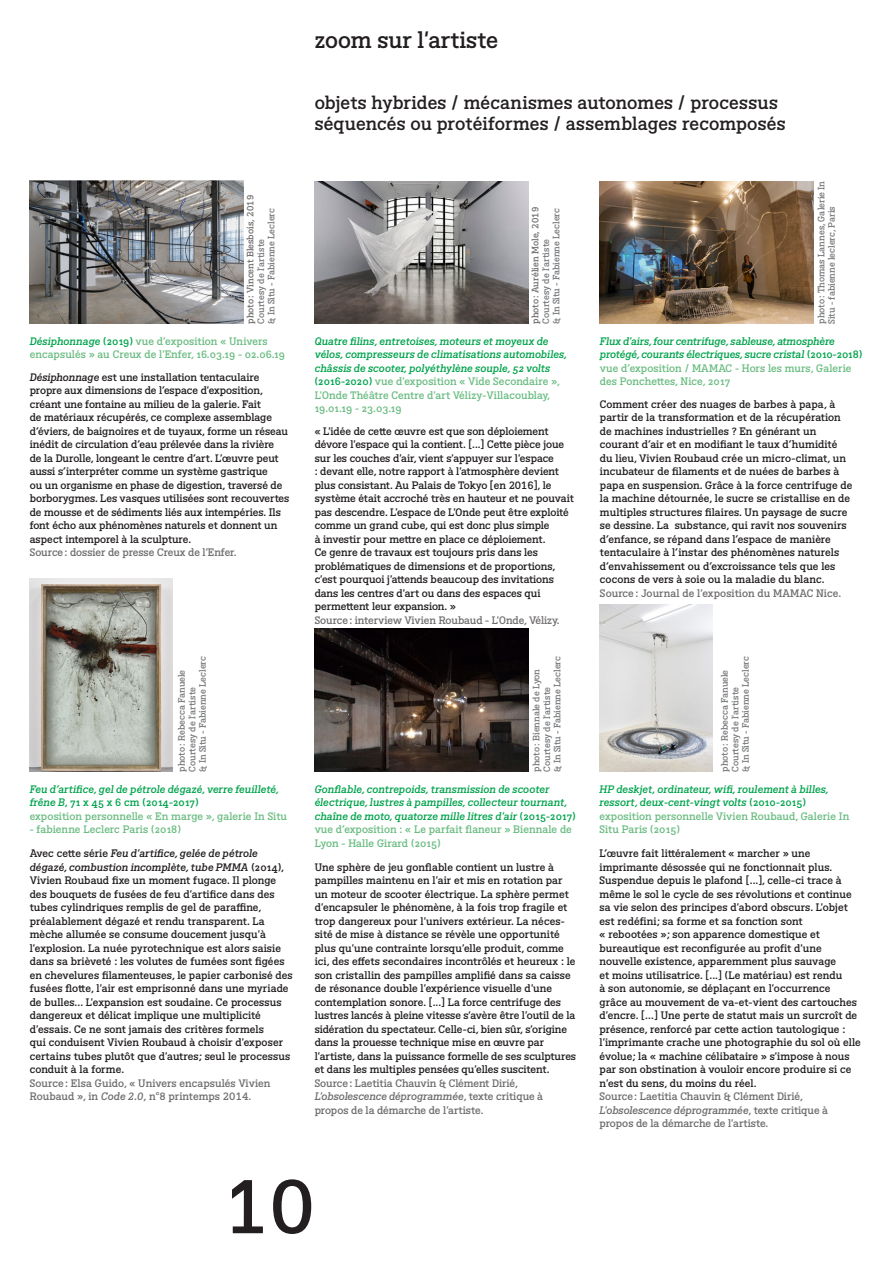
<style>
.page{position:relative;width:893px;height:1263px;background:#fff}
.page>*{position:absolute;margin:0;border:0;box-sizing:border-box;transform-origin:0 0}
.t1{font:75px "BVHCCCOD Titrage";color:#231f20}
.t2{font:22.5px "BVHCCCOD";color:#231f20}
.t3{font:18px/21px "BVHCCCOD";letter-spacing:.005em;color:#231f20}
._07_Légendes_7_9pt{font:10.5px/13.5px "BVHCCCOD";color:#211d1e}
._07_Légendes_7_9pt-2{font:italic 10.5px/13.5px "BVHCCCOD";color:#00a34c}
._07_Légendes_7_9pt-3{font:10.5px/13.5px "BVHCCCOD";color:#6f6c6d}
._07_Légendes_7_9pt-4{font:10.5px/13.5px "BVHCCCOD";letter-spacing:.01em;color:#6abc81}
._07_Légendes_7_9pt-5{font:9px/10.5px "BVHCCCOD";letter-spacing:-.005em;color:#76787b}
._07_Légendes_7_9pt-6{font:9px "BVHCCCOD";letter-spacing:-.005em;color:#6f6c6d}
.s1{font-style:italic;color:#00a34c}
.s2{color:#00a34c}
.s3{font-style:italic}
.s4{font-style:normal}
.s5{font-style:normal;color:#6abc81}
</style>
<div class="page">
<img style="left:600px;top:181px;width:214px;height:143px">
<img style="left:599px;top:605px;width:114px;height:167px">
<img style="left:30px;top:180px;width:213px;height:143px">
<img style="left:30px;top:579px;width:142px;height:193px">
<img style="left:315px;top:181px;width:214px;height:143px">
<img style="left:315px;top:629px;width:214px;height:143px">
<h2 class="t2" style="left:315px;top:25px;width:185px">zoom sur l'artiste</h2>
<p class="_07_Légendes_7_9pt-6" style="left:244px;top:324px;width:130px;rotate:-90deg">photo : Vincent Blesbois, 2019</p>
<p class="_07_Légendes_7_9pt-5" style="left:267px;top:324px;width:117px;rotate:-90deg">&amp; In Situ - Fabienne Leclerc</p>
<p class="_07_Légendes_7_9pt-5" style="left:256px;top:324px;width:86px;rotate:-90deg">Courtesy de l'artiste</p>
<p class="_07_Légendes_7_9pt-4" style="left:30px;top:335px;width:257px"><span class="s1">Désiphonnage</span> <span class="s2">(2019)</span> vue d'exposition « Univers encapsulés » au Creux de l'Enfer, 16.03.19 - 02.06.19</p>
<p class="_07_Légendes_7_9pt" style="left:30px;top:371px;width:261px"><span class="s3">Désiphonnage</span> est une installation tentaculaire propre aux dimensions de l’espace d'exposition, créant une fontaine au milieu de la galerie. Fait<br>de matériaux récupérés, ce complexe assemblage d’éviers, de baignoires et de tuyaux, forme un réseau inédit de circulation d’eau prélevée dans la rivière<br>de la Durolle, longeant le centre d’art. L'œuvre peut aussi s’interpréter comme un système gastrique<br>ou un organisme en phase de digestion, traversé de borborygmes. Les vasques utilisées sont recouvertes de mousse et de sédiments liés aux intempéries. Ils font écho aux phénomènes naturels et donnent un aspect intemporel à la sculpture.</p>
<p class="_07_Légendes_7_9pt-3" style="left:30px;top:546px;width:208px">Source: dossier de presse Creux de l'Enfer.</p>
<p class="_07_Légendes_7_9pt-5" style="left:198px;top:772px;width:117px;rotate:-90deg">&amp; In Situ - Fabienne Leclerc</p>
<p class="_07_Légendes_7_9pt-5" style="left:177px;top:772px;width:103px;rotate:-90deg">photo : Rebecca Fanuele</p>
<p class="_07_Légendes_7_9pt-5" style="left:187px;top:772px;width:86px;rotate:-90deg">Courtesy de l'artiste</p>
<p class="_07_Légendes_7_9pt-2" style="left:30px;top:782px;width:251px">Feu d’artifice, gel de pétrole dégazé, verre feuilleté, frêne B<span class="s4">, 71 x 45 x 6 cm (2014-2017)</span></p>
<p class="_07_Légendes_7_9pt-4" style="left:30px;top:810px;width:259px">exposition personnelle « En marge », galerie In Situ</p>
<p class="_07_Légendes_7_9pt-4" style="left:30px;top:823px;width:153px">- fabienne Leclerc Paris (2018)</p>
<p class="_07_Légendes_7_9pt" style="left:30px;top:847px;width:264px">Avec cette série <span class="s3">Feu d'artifice, gelée de pétrole dégazé, combustion incomplète, tube PMMA</span> (2014), Vivien Roubaud fixe un moment fugace. Il plonge des bouquets de fusées de feu d'artifice dans des tubes cylindriques remplis de gel de paraffine, préalablement dégazé et rendu transparent. La mèche allumée se consume doucement jusqu'à l'explosion. La nuée pyrotechnique est alors saisie dans sa brièveté : les volutes de fumées sont figées en chevelures filamenteuses, le papier carbonisé des fusées flotte, l'air est emprisonné dans une myriade de bulles... L'expansion est soudaine. Ce processus dangereux et délicat implique une multiplicité d'essais. Ce ne sont jamais des critères formels<br>qui conduisent Vivien Roubaud à choisir d'exposer certains tubes plutôt que d'autres; seul le processus conduit à la forme.</p>
<p class="_07_Légendes_7_9pt-3" style="left:30px;top:1077px;width:242px">Source : Elsa Guido, « Univers encapsulés Vivien<br>Roubaud », in <span class="s3">Code 2.0</span>, n°8 printemps 2014.</p>
<h3 class="t3" style="left:315px;top:93px;width:472px">objets hybrides / mécanismes autonomes / processus séquencés ou protéiformes / assemblages recomposés</h3>
<p class="_07_Légendes_7_9pt-6" style="left:529px;top:324px;width:118px;rotate:-90deg">photo : Aurélien Mole, 2019</p>
<p class="_07_Légendes_7_9pt-5" style="left:552px;top:324px;width:117px;rotate:-90deg">&amp; In Situ - Fabienne Leclerc</p>
<p class="_07_Légendes_7_9pt-5" style="left:541px;top:324px;width:86px;rotate:-90deg">Courtesy de l'artiste</p>
<p class="_07_Légendes_7_9pt-5" style="left:816px;top:324px;width:144px;rotate:-90deg">photo : Thomas Lannes, Galerie In<br>Situ - fabienne leclerc, Paris</p>
<p class="_07_Légendes_7_9pt-2" style="left:315px;top:334px;width:254px">Quatre filins, entretoises, moteurs et moyeux de vélos, compresseurs de climatisations automobiles, châssis de scooter, polyéthylène souple, 52 volts <span class="s4">(2016-2020)</span> <span class="s5">vue d'exposition « Vide Secondaire », L'Onde Théâtre Centre d'art Vélizy-Villacoublay, 19.01.19 - 23.03.19</span></p>
<p class="_07_Légendes_7_9pt" style="left:315px;top:425px;width:261px">« L'idée de cette œuvre est que son déploiement dévore l'espace qui la contient. [...] Cette pièce joue sur les couches d'air, vient s'appuyer sur l'espace<br>: devant elle, notre rapport à l'atmosphère devient plus consistant. Au Palais de Tokyo [en 2016], le système était accroché très en hauteur et ne pouvait pas descendre. L'espace de L'Onde peut être exploité comme un grand cube, qui est donc plus simple<br>à investir pour mettre en place ce déploiement.<br>Ce genre de travaux est toujours pris dans les problématiques de dimensions et de proportions, c'est pourquoi j'attends beaucoup des invitations dans les centres d'art ou dans des espaces qui permettent leur expansion. »</p>
<p class="_07_Légendes_7_9pt-3" style="left:315px;top:614px;width:246px">Source: interview Vivien Roubaud - L'Onde, Vélizy.</p>
<p class="_07_Légendes_7_9pt-5" style="left:553px;top:772px;width:117px;rotate:-90deg">&amp; In Situ - Fabienne Leclerc</p>
<p class="_07_Légendes_7_9pt-5" style="left:532px;top:772px;width:104px;rotate:-90deg">photo: Biennale de Lyon</p>
<p class="_07_Légendes_7_9pt-5" style="left:542px;top:772px;width:86px;rotate:-90deg">Courtesy de l'artiste</p>
<p class="_07_Légendes_7_9pt-2" style="left:315px;top:782px;width:263px">Gonflable, contrepoids, transmission de scooter électrique, lustres à pampilles, collecteur tournant, chaîne de moto, quatorze mille litres d'air <span class="s4">(2015-2017)</span></p>
<p class="_07_Légendes_7_9pt-4" style="left:315px;top:823px;width:259px">vue d’exposition : « Le parfait flaneur » Biennale de<br>Lyon - Halle Girard (2015)</p>
<p class="_07_Légendes_7_9pt" style="left:315px;top:861px;width:263px">Une sphère de jeu gonflable contient un lustre à pampilles maintenu en l'air et mis en rotation par un moteur de scooter électrique. La sphère permet d'encapsuler le phénomène, à la fois trop fragile et trop dangereux pour l'univers extérieur. La néces&shy;sité de mise à distance se révèle une opportunité plus qu'une contrainte lorsqu'elle produit, comme ici, des effets secondaires incontrôlés et heureux : le son cristallin des pampilles amplifié dans sa caisse de résonance double l'expérience visuelle d'une contemplation sonore. [...] La force centrifuge des lustres lancés à pleine vitesse s'avère être l'outil de la sidération du spectateur. Celle-ci, bien sûr, s'origine dans la prouesse technique mise en œuvre par l'artiste, dans la puissance formelle de ses sculptures et dans les multiples pensées qu'elles suscitent.</p>
<p class="_07_Légendes_7_9pt-3" style="left:315px;top:1077px;width:230px">Source: Laetitia Chauvin &amp; Clément Dirié,<br><span class="s3">L'obsolescence déprogrammée</span>, texte critique à propos de la démarche de l'artiste.</p>
<p class="_07_Légendes_7_9pt-2" style="left:600px;top:334px;width:264px">Flux d'airs, four centrifuge, sableuse, atmosphère protégé, courants électriques, sucre cristal <span class="s4">(2010-2018)</span></p>
<p class="_07_Légendes_7_9pt-4" style="left:600px;top:362px;width:253px">vue d’exposition / MAMAC - Hors les murs, Galerie des Ponchettes, Nice, 2017</p>
<p class="_07_Légendes_7_9pt" style="left:600px;top:398px;width:254px">Comment créer des nuages de barbes à papa, à partir de la transformation et de la récupération de machines industrielles ? En générant un courant d’air et en modifiant le taux d’humidité du lieu, Vivien Roubaud crée un micro-climat, un incubateur de filaments et de nuées de barbes à papa en suspension. Grâce à la force centrifuge de la machine détournée, le sucre se cristallise en de multiples structures filaires. Un paysage de sucre se dessine. La substance, qui ravit nos souvenirs d’enfance, se répand dans l’espace de manière tentaculaire à l’instar des phénomènes naturels d’envahissement ou d’excroissance tels que les cocons de vers à soie ou la maladie du blanc.</p>
<p class="_07_Légendes_7_9pt-3" style="left:600px;top:587px;width:243px">Source : Journal de l'exposition du MAMAC Nice.</p>
<p class="_07_Légendes_7_9pt-5" style="left:741px;top:772px;width:117px;rotate:-90deg">&amp; In Situ - Fabienne Leclerc</p>
<p class="_07_Légendes_7_9pt-5" style="left:720px;top:772px;width:103px;rotate:-90deg">photo : Rebecca Fanuele</p>
<p class="_07_Légendes_7_9pt-5" style="left:730px;top:772px;width:86px;rotate:-90deg">Courtesy de l'artiste</p>
<p class="_07_Légendes_7_9pt-2" style="left:600px;top:782px;width:231px">HP deskjet, ordinateur, wifi, roulement à billes, ressort, deux-cent-vingt volts <span class="s4">(2010-2015)</span></p>
<p class="_07_Légendes_7_9pt-4" style="left:600px;top:810px;width:251px">exposition personnelle Vivien Roubaud, Galerie In<br>Situ Paris (2015)</p>
<p class="_07_Légendes_7_9pt" style="left:600px;top:847px;width:253px">L’œuvre fait littéralement « marcher » une imprimante désossée qui ne fonctionnait plus.<br>Suspendue depuis le plafond [...], celle-ci trace à même le sol le cycle de ses révolutions et continue sa vie selon des principes d'abord obscurs. L'objet est redéfini; sa forme et sa fonction sont</p>
<p class="_07_Légendes_7_9pt" style="left:600px;top:928px;width:263px">« rebootées »; son apparence domestique et bureautique est reconfigurée au profit d'une nouvelle existence, apparemment plus sauvage<br>et moins utilisatrice. [...] (Le matériau) est rendu<br>à son autonomie, se déplaçant en l'occurrence grâce au mouvement de va-et-vient des cartouches d'encre. [...] Une perte de statut mais un surcroît de présence, renforcé par cette action tautologique : l'imprimante crache une photographie du sol où elle évolue; la « machine célibataire » s'impose à nous par son obstination à vouloir encore produire si ce n'est du sens, du moins du réel.</p>
<p class="_07_Légendes_7_9pt-3" style="left:600px;top:1090px;width:230px">Source: Laetitia Chauvin &amp; Clément Dirié,<br><span class="s3">L'obsolescence déprogrammée</span>, texte critique à propos de la démarche de l'artiste.</p>
<h1 class="t1" style="left:225px;top:1157px;width:91px">10</h1>
</div>
